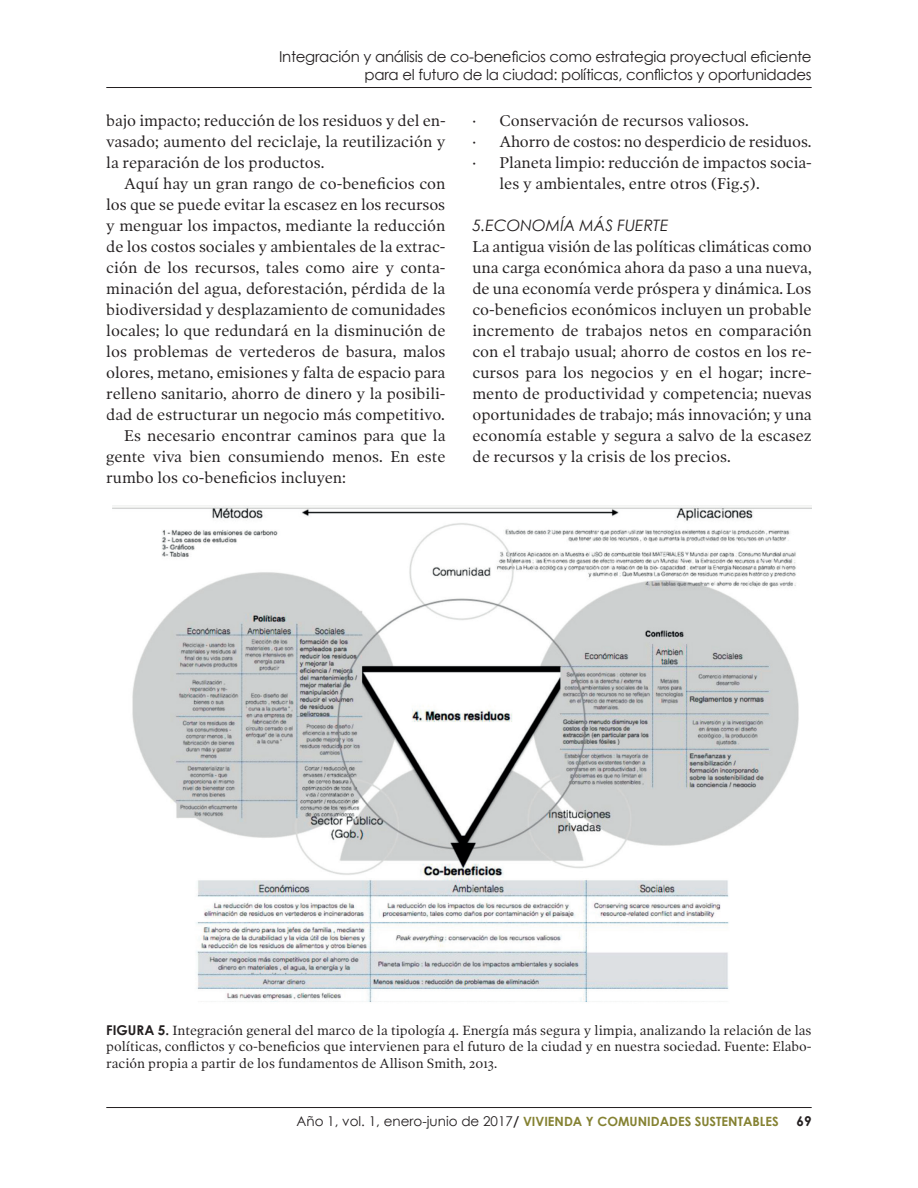
<style>
.page{position:relative;width:918px;height:1188px;background:#fff}
.page>*{position:absolute;margin:0;border:0;box-sizing:border-box;transform-origin:0 0}
.t1{font:15.75px/21px "Poynter OS Text One";color:#231f20;text-align:justify}
.t2{font:italic 15.75px "Century Gothic";color:#231f20}
.t3{font:15px/18px "Century Gothic";letter-spacing:-.02em;color:#231f20;text-align:right}
.t4{font:13.5px/16.5px "Poynter OS Text One";color:#231f20;text-align:justify}
.t5{font:700 13.5px "Century Gothic";color:#231f20}
.t6{font:700 12.75px "Century Gothic";color:#858232}
.s1{font-family:"Century Gothic";font-weight:700}
.s2{font-weight:400;font-size:13.5px;color:#231f20}
.s3{font-size:13.5px;color:#231f20}
</style>
<div class="page">
<hr style="left:106px;top:1107px;width:706px;height:1px;background:#231f20">
<hr style="left:106px;top:87px;width:706px;height:1px;background:#231f20">
<img style="left:112px;top:505px;width:700px;height:497px">
<p class="t3" style="left:279px;top:47px;width:534px">Integración y análisis de co-beneficios como estrategia proyectual eficiente para el futuro de la ciudad: políticas, conflictos y oportunidades</p>
<p class="t1" style="left:106px;top:110px;width:341px">bajo impacto; reducción de los residuos y del en&shy;vasado; aumento del reciclaje, la reutilización y la reparación de los productos.</p>
<p class="t1" style="left:124px;top:173px;width:323px">Aquí hay un gran rango de co-beneficios con</p>
<p class="t1" style="left:106px;top:194px;width:341px">los que se puede evitar la escasez en los recursos</p>
<p class="t1" style="left:106px;top:215px;width:341px">y menguar los impactos, mediante la reducción</p>
<p class="t1" style="left:106px;top:236px;width:341px">de los costos sociales y ambientales de la extrac-</p>
<p class="t1" style="left:106px;top:257px;width:341px">ción de los recursos, tales como aire y conta-</p>
<p class="t1" style="left:106px;top:278px;width:341px">minación del agua, deforestación, pérdida de la</p>
<p class="t1" style="left:106px;top:299px;width:341px">biodiversidad y desplazamiento de comunidades</p>
<p class="t1" style="left:106px;top:320px;width:341px">locales; lo que redundará en la disminución de</p>
<p class="t1" style="left:106px;top:341px;width:341px">los problemas de vertederos de basura, malos</p>
<p class="t1" style="left:106px;top:362px;width:341px">olores, metano, emisiones y falta de espacio para</p>
<p class="t1" style="left:106px;top:383px;width:341px">relleno sanitario, ahorro de dinero y la posibili-</p>
<p class="t1" style="left:106px;top:404px;width:340px">dad de estructurar un negocio más competitivo.</p>
<p class="t1" style="left:124px;top:425px;width:323px">Es necesario encontrar caminos para que la</p>
<p class="t1" style="left:106px;top:446px;width:341px">gente viva bien consumiendo menos. En este</p>
<p class="t1" style="left:106px;top:467px;width:241px">rumbo los co-beneficios incluyen:</p>
<p class="t1" style="left:473px;top:110px;width:278px">· Conservación de recursos valiosos.</p>
<p class="t1" style="left:473px;top:131px;width:340px">· Ahorro de costos: no desperdicio de residuos.</p>
<p class="t1" style="left:473px;top:152px;width:341px">· Planeta limpio: reducción de impactos socia-</p>
<p class="t1" style="left:499px;top:173px;width:262px">les y ambientales, entre otros (Fig.5).</p>
<p class="t2" style="left:473px;top:215px;width:197px">5.ECONOMÍA MÁS FUERTE</p>
<p class="t1" style="left:473px;top:236px;width:341px">La antigua visión de las políticas climáticas como una carga económica ahora da paso a una nueva, de una economía verde próspera y dinámica. Los co-beneficios económicos incluyen un probable incremento de trabajos netos en comparación con el trabajo usual; ahorro de costos en los re&shy;cursos para los negocios y en el hogar; incre&shy;mento de productividad y competencia; nuevas oportunidades de trabajo; más innovación; y una economía estable y segura a salvo de la escasez de recursos y la crisis de los precios.</p>
<p class="t4" style="left:106px;top:1022px;width:707px"><span class="s1">FIGURA 5.</span> Integración general del marco de la tipología 4. Energía más segura y limpia, analizando la relación de las políticas, conflictos y co-beneficios que intervienen para el futuro de la ciudad y en nuestra sociedad. Fuente: Elabo&shy;ración propia a partir de los fundamentos de Allison Smith, 2013.</p>
<p class="t6" style="left:296px;top:1114px;width:484px"><span class="s2">Año 1, vol. 1, enero-junio de 2017</span><span class="s3">/</span> VIVIENDA Y COMUNIDADES SUSTENTABLES</p>
<p class="t5" style="left:797px;top:1113px;width:17px">69</p>
</div>
